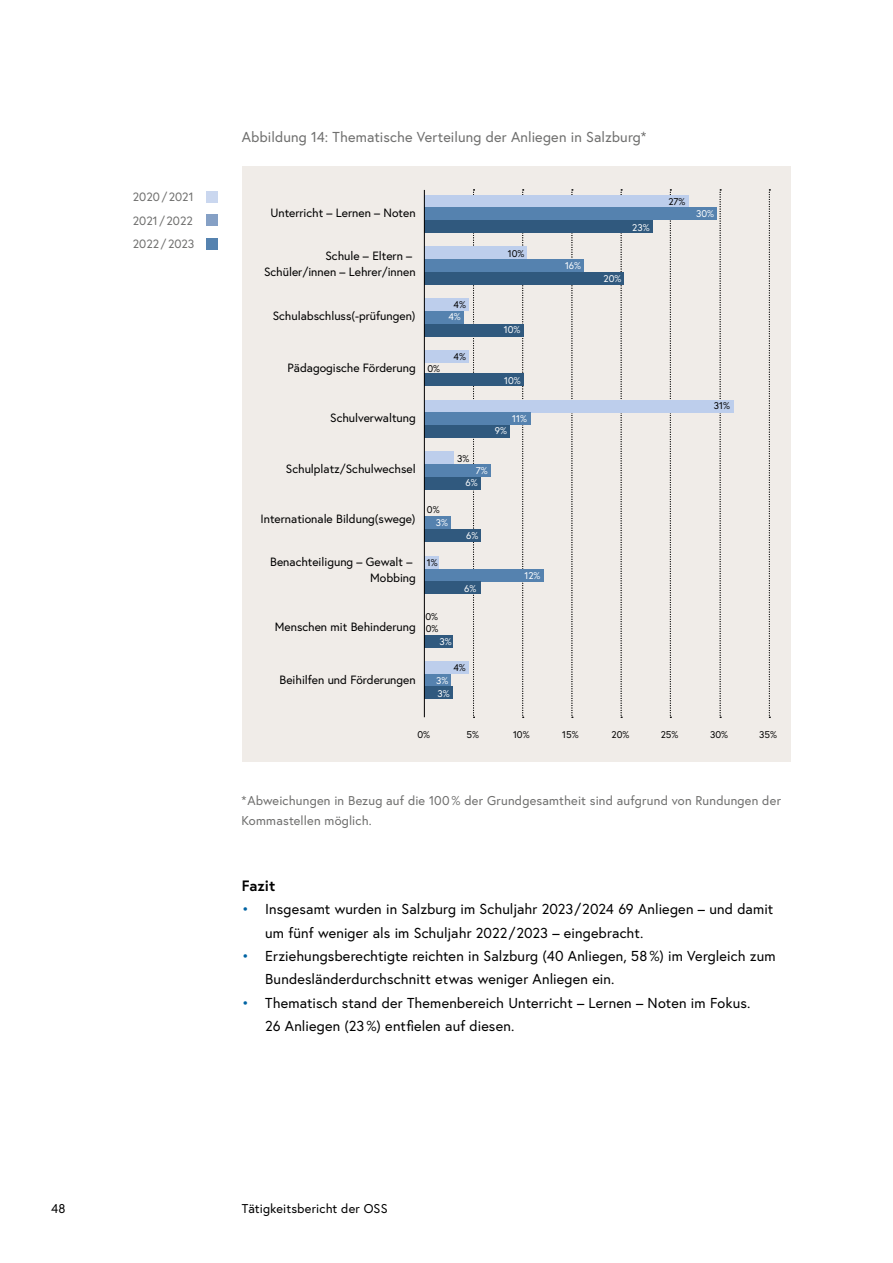
<style>
.page{position:relative;width:893px;height:1263px;background:#fff}
.page>*{position:absolute;margin:0;border:0;box-sizing:border-box;transform-origin:0 0}
.h4_ohne_Num_als_H3{font:700 15px "Europa Austria";letter-spacing:-.005em;color:#000}
.t1{font:14.4px/23.4px "Europa Austria";letter-spacing:.01em;color:#000}
.t2{font:14.4px "Europa Austria";letter-spacing:.01em;color:#6f6f6e}
.p_Tabellen-_u_Diagrammanmerkungen{font:12.75px/20.7px "Europa Austria";letter-spacing:.015em;color:#6f6f6e}
.t3{font:12.75px "Europa Austria";letter-spacing:.01em;color:#000}
.t4{font:12px/15.6px "Europa Austria";color:#000;text-align:right}
.t5{font:12px/23.4px "Europa Austria";color:#6f6f6e}
.t6{font:9.75px "Europa Austria";color:#000}
.t7{font:9.75px "Europa Austria";color:#fff}
.s1{color:#0063a3}
</style>
<div class="page">
<div style="left:242px;top:166px;width:549px;height:595px;background:#f0ece8"></div>
<div style="left:207px;top:191px;width:11px;height:12px;background:#cad7ef"></div>
<div style="left:207px;top:214px;width:11px;height:12px;background:#85a0c5"></div>
<div style="left:207px;top:238px;width:11px;height:11px;background:#5582af"></div>
<svg style="left:769px;top:190px;width:1px;height:528px"></svg>
<svg style="left:720px;top:190px;width:1px;height:528px"></svg>
<svg style="left:670px;top:190px;width:1px;height:528px"></svg>
<svg style="left:621px;top:190px;width:1px;height:528px"></svg>
<svg style="left:572px;top:190px;width:1px;height:528px"></svg>
<svg style="left:522px;top:190px;width:2px;height:528px"></svg>
<svg style="left:473px;top:190px;width:2px;height:528px"></svg>
<div style="left:424px;top:661px;width:44px;height:13px;background:#bdceec"></div>
<div style="left:424px;top:556px;width:15px;height:12px;background:#bdceec"></div>
<div style="left:424px;top:451px;width:29px;height:13px;background:#bdceec"></div>
<div style="left:424px;top:400px;width:309px;height:12px;background:#bdceec"></div>
<div style="left:424px;top:350px;width:44px;height:13px;background:#bdceec"></div>
<div style="left:424px;top:298px;width:44px;height:13px;background:#bdceec"></div>
<div style="left:424px;top:246px;width:103px;height:13px;background:#bdceec"></div>
<div style="left:424px;top:195px;width:265px;height:12px;background:#bdceec"></div>
<div style="left:424px;top:674px;width:27px;height:13px;background:#5582af"></div>
<div style="left:424px;top:569px;width:120px;height:13px;background:#5582af"></div>
<div style="left:424px;top:516px;width:27px;height:13px;background:#5582af"></div>
<div style="left:424px;top:464px;width:67px;height:13px;background:#5582af"></div>
<div style="left:424px;top:412px;width:107px;height:13px;background:#5582af"></div>
<div style="left:424px;top:311px;width:40px;height:13px;background:#5582af"></div>
<div style="left:424px;top:259px;width:160px;height:13px;background:#5582af"></div>
<div style="left:424px;top:207px;width:293px;height:13px;background:#5582af"></div>
<div style="left:424px;top:687px;width:29px;height:12px;background:#30597e"></div>
<div style="left:424px;top:635px;width:29px;height:13px;background:#30597e"></div>
<div style="left:424px;top:582px;width:57px;height:12px;background:#30597e"></div>
<div style="left:424px;top:529px;width:57px;height:13px;background:#30597e"></div>
<div style="left:424px;top:477px;width:57px;height:12px;background:#30597e"></div>
<div style="left:424px;top:425px;width:86px;height:13px;background:#30597e"></div>
<div style="left:424px;top:373px;width:100px;height:13px;background:#30597e"></div>
<div style="left:424px;top:324px;width:100px;height:12px;background:#30597e"></div>
<div style="left:424px;top:272px;width:200px;height:13px;background:#30597e"></div>
<div style="left:424px;top:220px;width:229px;height:13px;background:#30597e"></div>
<hr style="left:424px;top:190px;width:1px;height:527px;background:#000">
<p class="t2" style="left:242px;top:128px;width:406px">Abbildung 14: Thematische Verteilung der Anliegen in Salzburg*</p>
<p class="t5" style="left:133px;top:185px;width:63px">2020 / 2021<br>2021 / 2022<br>2022 / 2023</p>
<p class="t6" style="left:668px;top:196px;width:19px">27%</p>
<p class="t6" style="left:508px;top:247px;width:18px">10%</p>
<p class="t4" style="left:270px;top:204px;width:147px">Unterricht – Lernen – Noten</p>
<p class="t7" style="left:632px;top:221px;width:19px">23%</p>
<p class="t4" style="left:264px;top:248px;width:153px">Schule – Eltern –<br>Schüler/innen – Lehrer/innen</p>
<p class="t7" style="left:565px;top:259px;width:18px">16%</p>
<p class="t7" style="left:604px;top:272px;width:19px">20%</p>
<p class="t4" style="left:273px;top:308px;width:144px">Schulabschluss(-prüfungen)</p>
<p class="t4" style="left:288px;top:359px;width:130px">Pädagogische Förderung</p>
<p class="t6" style="left:453px;top:299px;width:14px">4%</p>
<p class="t7" style="left:448px;top:311px;width:14px">4%</p>
<p class="t6" style="left:427px;top:362px;width:14px">0%</p>
<p class="t6" style="left:454px;top:351px;width:14px">4%</p>
<p class="t7" style="left:504px;top:323px;width:18px">10%</p>
<p class="t7" style="left:504px;top:374px;width:18px">10%</p>
<p class="t4" style="left:330px;top:410px;width:87px">Schulverwaltung</p>
<p class="t7" style="left:512px;top:412px;width:16px">11%</p>
<p class="t7" style="left:495px;top:425px;width:14px">9%</p>
<p class="t4" style="left:286px;top:461px;width:131px">Schulplatz/Schulwechsel</p>
<p class="t6" style="left:457px;top:452px;width:14px">3%</p>
<p class="t7" style="left:476px;top:464px;width:13px">7%</p>
<p class="t7" style="left:466px;top:477px;width:14px">6%</p>
<p class="t4" style="left:261px;top:511px;width:157px">Internationale Bildung(swege)</p>
<p class="t6" style="left:427px;top:503px;width:14px">0%</p>
<p class="t7" style="left:436px;top:517px;width:14px">3%</p>
<p class="t7" style="left:466px;top:529px;width:14px">6%</p>
<p class="t4" style="left:270px;top:554px;width:147px">Benachteiligung – Gewalt –<br>Mobbing</p>
<p class="t6" style="left:427px;top:556px;width:12px">1%</p>
<p class="t7" style="left:464px;top:582px;width:14px">6%</p>
<p class="t7" style="left:524px;top:569px;width:18px">12%</p>
<p class="t4" style="left:275px;top:619px;width:142px">Menschen mit Behinderung</p>
<p class="t6" style="left:425px;top:610px;width:14px">0%</p>
<p class="t6" style="left:426px;top:622px;width:14px">0%</p>
<p class="t7" style="left:439px;top:635px;width:14px">3%</p>
<p class="t6" style="left:453px;top:662px;width:14px">4%</p>
<p class="t4" style="left:280px;top:672px;width:138px">Beihilfen und Förderungen</p>
<p class="t7" style="left:436px;top:674px;width:14px">3%</p>
<p class="t7" style="left:437px;top:687px;width:14px">3%</p>
<p class="t7" style="left:696px;top:208px;width:20px">30%</p>
<p class="t6" style="left:714px;top:400px;width:18px">31%</p>
<p class="t6" style="left:417px;top:729px;width:14px">0%</p>
<p class="t6" style="left:467px;top:729px;width:14px">5%</p>
<p class="t6" style="left:513px;top:729px;width:18px">10%</p>
<p class="t6" style="left:562px;top:729px;width:18px">15%</p>
<p class="t6" style="left:611px;top:729px;width:19px">20%</p>
<p class="t6" style="left:661px;top:729px;width:19px">25%</p>
<p class="t6" style="left:710px;top:729px;width:20px">30%</p>
<p class="t6" style="left:759px;top:729px;width:19px">35%</p>
<p class="p_Tabellen-_u_Diagrammanmerkungen" style="left:242px;top:789px;width:541px">*Abweichungen in Bezug auf die 100 % der Grundgesamtheit sind aufgrund von Rundungen der<br>Kommastellen möglich.</p>
<h2 class="h4_ohne_Num_als_H3" style="left:242px;top:875px;width:35px">Fazit</h2>
<p class="t1" style="left:265px;top:897px;width:510px;text-indent:-23px"><span class="s1">•</span> Insgesamt wurden in Salzburg im Schuljahr 2023/2024 69 Anliegen – und damit um fünf weniger als im Schuljahr 2022/2023 – eingebracht.</p>
<p class="t1" style="left:265px;top:944px;width:512px;text-indent:-23px"><span class="s1">•</span> Erziehungsberechtigte reichten in Salzburg (40 Anliegen, 58 %) im Vergleich zum<br>Bundesländerdurchschnitt etwas weniger Anliegen ein.</p>
<p class="t1" style="left:265px;top:991px;width:487px;text-indent:-23px"><span class="s1">•</span> Thematisch stand der Themenbereich Unterricht – Lernen – Noten im Fokus.<br>26 Anliegen (23 %) entfielen auf diesen.</p>
<p class="t3" style="left:51px;top:1200px;width:16px">48</p>
<p class="t3" style="left:242px;top:1200px;width:147px">Tätigkeitsbericht der OSS</p>
</div>
